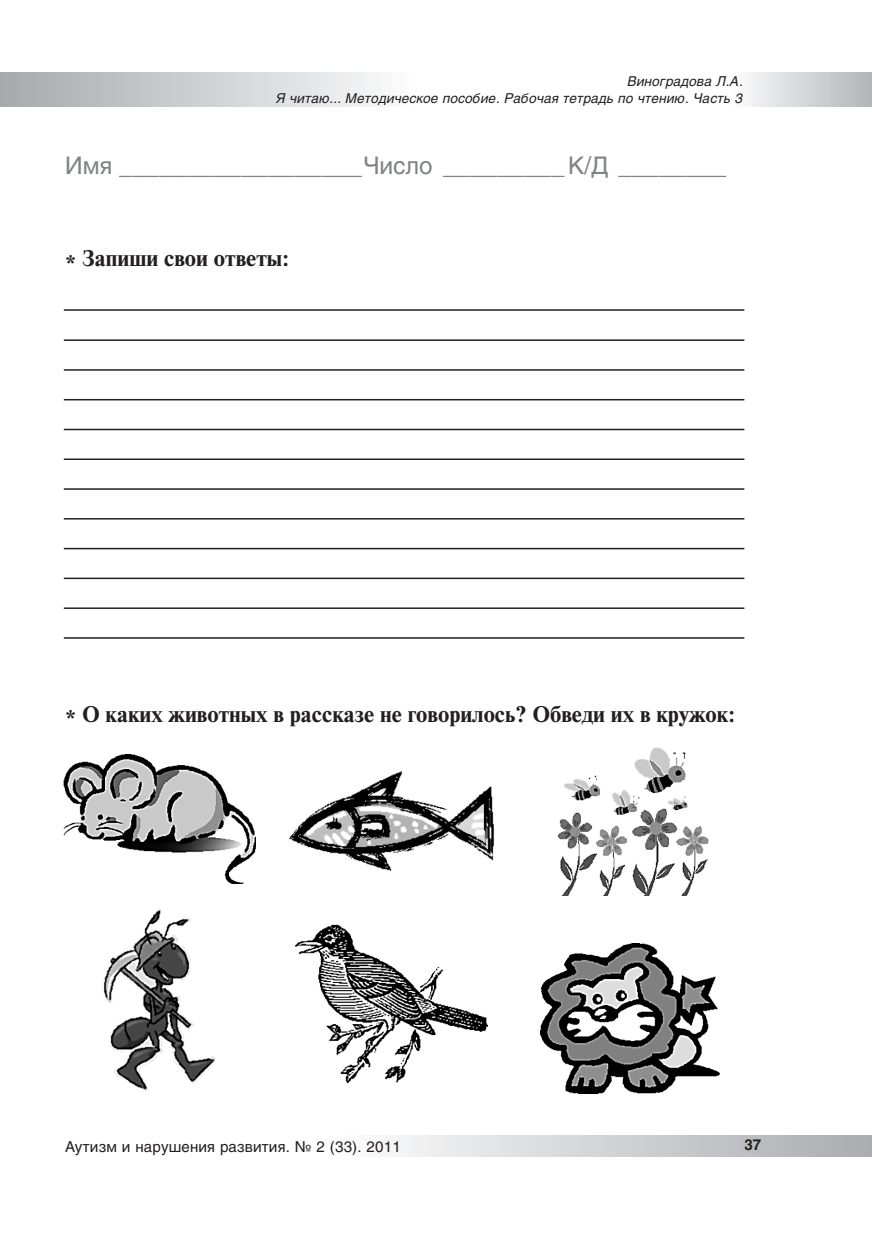
<style>
.page{position:relative;width:872px;height:1242px;background:#fff}
.page>*{position:absolute;margin:0;border:0;box-sizing:border-box;transform-origin:0 0}
.t1{font:24px "Helios";color:#808285}
.t2{font:700 22.5px "Newton C";color:#231f20}
.t3{font:15px "Helios";letter-spacing:.01em;color:#231f20}
.t4{font:700 15px "Helios";color:#231f20}
.t5{font:italic 13.5px/16.2px "Helios";letter-spacing:.01em;color:#231f20;text-align:right}
</style>
<div class="page">
<div style="left:332px;top:1135px;width:540px;height:22px;background:linear-gradient(to right,#fdfdfe,#aaacaf)"></div>
<div style="left:0;top:72px;width:417px;height:34px;background:linear-gradient(to right,#a7a8ac,#fcfcfd)"></div>
<div style="left:731px;top:72px;width:141px;height:34px;background:linear-gradient(to right,#fdfdfe,#b2b4b7)"></div>
<hr style="left:64px;top:369px;width:680px;height:2px;background:#231f20">
<hr style="left:64px;top:399px;width:680px;height:1px;background:#231f20">
<hr style="left:64px;top:458px;width:680px;height:2px;background:#231f20">
<hr style="left:64px;top:518px;width:680px;height:1px;background:#231f20">
<hr style="left:64px;top:577px;width:680px;height:2px;background:#231f20">
<hr style="left:64px;top:339px;width:680px;height:2px;background:#231f20">
<hr style="left:64px;top:429px;width:680px;height:1px;background:#231f20">
<hr style="left:64px;top:488px;width:680px;height:2px;background:#231f20">
<hr style="left:64px;top:548px;width:680px;height:1px;background:#231f20">
<hr style="left:64px;top:607px;width:680px;height:2px;background:#231f20">
<hr style="left:64px;top:637px;width:680px;height:2px;background:#231f20">
<hr style="left:64px;top:309px;width:680px;height:2px;background:#231f20">
<img style="left:64px;top:754px;width:192px;height:129px">
<img style="left:557px;top:747px;width:152px;height:148px">
<img style="left:288px;top:771px;width:206px;height:101px">
<img style="left:104px;top:909px;width:112px;height:182px">
<img style="left:296px;top:924px;width:191px;height:159px">
<img style="left:540px;top:943px;width:179px;height:150px">
<p class="t5" style="left:276px;top:73px;width:468px">Виноградова Л.А.<br>Я читаю... Методическое пособие. Рабочая тетрадь по чтению. Часть 3</p>
<h1 class="t1" style="left:65px;top:152px;width:662px">Имя __________________Число _________К/Д ________</h1>
<h2 class="t2" style="left:65px;top:246px;width:225px">* Запиши свои ответы:</h2>
<h2 class="t2" style="left:65px;top:701px;width:671px">* О каких животных в рассказе не говорилось? Обведи их в кружок:</h2>
<p class="t3" style="left:65px;top:1137px;width:337px">Аутизм и нарушения развития. № 2 (33). 2011</p>
<p class="t4" style="left:744px;top:1136px;width:18px">37</p>
</div>
